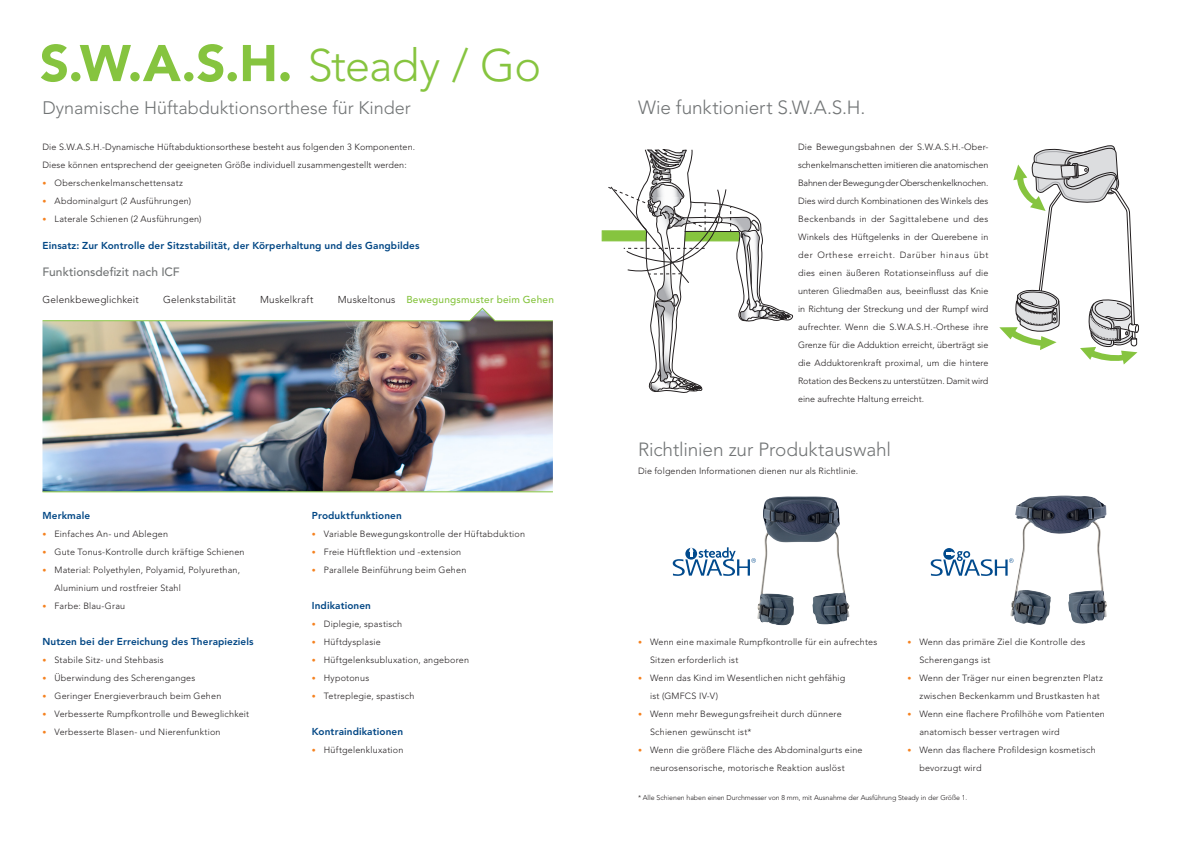
<style>
.page{position:relative;width:1191px;height:842px;background:#fff}
.page>*{position:absolute;margin:0;border:0;box-sizing:border-box;transform-origin:0 0}
.t1{font:900 51px "Avenir LT Std";color:#86c43f}
.Kop-0-Sub-Product{font:300 19px "Avenir LT Std";letter-spacing:-.005em;color:#717475}
.t2{font:300 18px "Avenir LT Std";color:#717475}
.t3{font:500 12px "Avenir LT Std";letter-spacing:.005em;color:#717475}
.Kop-3_Blauw{font:800 10px "Avenir LT Std";letter-spacing:.01em;color:#004684}
.Einsatz{font:800 10px "Avenir LT Std";letter-spacing:.01em;color:#004684}
.t4{font:300 10px "Avenir LT Std";letter-spacing:.015em;color:#231f20}
.t5{font:500 10px "Avenir LT Std";letter-spacing:.025em;color:#86c43f}
.BODY{font:300 9px/18px "Avenir LT Std";letter-spacing:.02em;color:#231f20}
.BODY-2{font:300 9px/18px "Avenir LT Std";color:#231f20}
.t6{font:300 7px "Avenir LT Std";letter-spacing:-.005em;color:#231f20}
.s1{font-weight:300;font-size:45px}
.s2{font-size:8px;color:#f58220}
.s3{font-weight:300;color:#231f20}
</style>
<div class="page">
<img style="left:42px;top:321px;width:511px;height:171px">
<svg style="left:42px;top:307px;width:511px;height:14px"></svg>
<hr style="left:43px;top:492px;width:510px;height:1px;background:#86c43f">
<img style="left:757px;top:497px;width:85px;height:128px">
<svg style="left:672px;top:547px;width:84px;height:29px"></svg>
<svg style="left:943px;top:548px;width:12px;height:12px"></svg>
<svg style="left:930px;top:551px;width:80px;height:25px"></svg>
<img style="left:1010px;top:495px;width:71px;height:130px">
<div style="left:602px;top:231px;width:137px;height:10px;background:#86c43f"></div>
<div style="left:602px;top:230px;width:137px;height:11px;border:1px solid #86c43f"></div>
<svg style="left:607px;top:149px;width:186px;height:244px"></svg>
<svg style="left:999px;top:145px;width:139px;height:219px"></svg>
<p class="t1" style="left:40px;top:33px;width:503px">S.W.A.S.H. <span class="s1">Steady / Go</span></p>
<p class="t2" style="left:43px;top:97px;width:370px">Dynamische Hüftabduktionsorthese für Kinder</p>
<p class="BODY" style="left:43px;top:138px;width:374px">Die S.W.A.S.H.-Dynamische Hüftabduktionsorthese besteht aus folgenden 3 Komponenten.<br>Diese können entsprechend der geeigneten Größe individuell zusammengestellt werden:</p>
<p class="BODY" style="left:43px;top:174px;width:142px"><span class="s2">•</span> Oberschenkelmanschettensatz</p>
<p class="BODY" style="left:43px;top:192px;width:150px"><span class="s2">•</span> Abdominalgurt (2 Ausführungen)</p>
<p class="BODY" style="left:43px;top:210px;width:161px"><span class="s2">•</span> Laterale Schienen (2 Ausführungen)</p>
<p class="Einsatz" style="left:43px;top:240px;width:378px">Einsatz: Zur Kontrolle der Sitzstabilität, der Körperhaltung und des Gangbildes</p>
<p class="t3" style="left:43px;top:265px;width:139px">Funktionsdefizit nach ICF</p>
<p class="t4" style="left:43px;top:294px;width:98px">Gelenkbeweglichkeit</p>
<p class="t4" style="left:163px;top:294px;width:74px">Gelenkstabilität</p>
<p class="t4" style="left:260px;top:294px;width:55px">Muskelkraft</p>
<p class="t5" style="left:338px;top:294px;width:218px"><span class="s3">Muskeltonus</span> Bewegungsmuster beim Gehen</p>
<p class="Kop-3_Blauw" style="left:43px;top:510px;width:49px">Merkmale</p>
<p class="BODY" style="left:43px;top:525px;width:127px"><span class="s2">•</span> Einfaches An- und Ablegen</p>
<p class="BODY" style="left:43px;top:543px;width:204px"><span class="s2">•</span> Gute Tonus-Kontrolle durch kräftige Schienen</p>
<p class="BODY" style="left:55px;top:561px;width:187px;text-indent:-12px"><span class="s2">•</span> Material: Polyethylen, Polyamid, Polyurethan,<br>Aluminium und rostfreier Stahl</p>
<p class="BODY" style="left:43px;top:597px;width:84px"><span class="s2">•</span> Farbe: Blau-Grau</p>
<p class="Kop-3_Blauw" style="left:43px;top:636px;width:213px">Nutzen bei der Erreichung des Therapieziels</p>
<p class="BODY" style="left:43px;top:651px;width:123px"><span class="s2">•</span> Stabile Sitz- und Stehbasis</p>
<p class="BODY" style="left:43px;top:669px;width:154px"><span class="s2">•</span> Überwindung des Scherenganges</p>
<p class="BODY" style="left:43px;top:687px;width:180px"><span class="s2">•</span> Geringer Energieverbrauch beim Gehen</p>
<p class="BODY" style="left:43px;top:705px;width:208px"><span class="s2">•</span> Verbesserte Rumpfkontrolle und Beweglichkeit</p>
<p class="BODY" style="left:43px;top:723px;width:180px"><span class="s2">•</span> Verbesserte Blasen- und Nierenfunktion</p>
<p class="Kop-3_Blauw" style="left:312px;top:510px;width:91px">Produktfunktionen</p>
<p class="BODY" style="left:312px;top:525px;width:215px"><span class="s2">•</span> Variable Bewegungskontrolle der Hüftabduktion</p>
<p class="BODY" style="left:312px;top:543px;width:151px"><span class="s2">•</span> Freie Hüftflektion und -extension</p>
<p class="BODY" style="left:312px;top:561px;width:156px"><span class="s2">•</span> Parallele Beinführung beim Gehen</p>
<p class="Kop-3_Blauw" style="left:312px;top:600px;width:61px">Indikationen</p>
<p class="BODY" style="left:312px;top:615px;width:92px"><span class="s2">•</span> Diplegie, spastisch</p>
<p class="BODY" style="left:312px;top:633px;width:70px"><span class="s2">•</span> Hüftdysplasie</p>
<p class="BODY" style="left:312px;top:651px;width:159px"><span class="s2">•</span> Hüftgelenksubluxation, angeboren</p>
<p class="BODY" style="left:312px;top:669px;width:59px"><span class="s2">•</span> Hypotonus</p>
<p class="BODY" style="left:312px;top:687px;width:104px"><span class="s2">•</span> Tetreplegie, spastisch</p>
<p class="Kop-3_Blauw" style="left:312px;top:726px;width:93px">Kontraindikationen</p>
<p class="BODY" style="left:312px;top:741px;width:93px"><span class="s2">•</span> Hüftgelenkluxation</p>
<p class="Kop-0-Sub-Product" style="left:638px;top:96px;width:229px">Wie funktioniert S.W.A.S.H.</p>
<p class="BODY-2" style="left:798px;top:138px;width:192px">Die Bewegungsbahnen der S.W.A.S.H.-Ober-- schenkelmanschetten imitieren die anatomischen Bahnen der Bewegung der Oberschenkelknochen.<br>Dies wird durch Kombinationen des Winkels des Beckenbands in der Sagittalebene und des Winkels des Hüftgelenks in der Querebene in der Orthese erreicht. Darüber hinaus übt dies einen äußeren Rotationseinfluss auf die unteren Gliedmaßen aus, beeinflusst das Knie in Richtung der Streckung und der Rumpf wird aufrechter. Wenn die S.W.A.S.H.-Orthese ihre Grenze für die Adduktion erreicht, überträgt sie die Adduktorenkraft proximal, um die hintere Rotation des Beckens zu unterstützen. Damit wird eine aufrechte Haltung erreicht.</p>
<p class="Kop-0-Sub-Product" style="left:638px;top:438px;width:255px">Richtlinien zur Produktauswahl</p>
<p class="BODY" style="left:638px;top:462px;width:222px">Die folgenden Informationen dienen nur als Richtlinie.</p>
<p class="BODY" style="left:650px;top:633px;width:229px;text-indent:-12px"><span class="s2">•</span> Wenn eine maximale Rumpfkontrolle für ein aufrechtes<br>Sitzen erforderlich ist</p>
<p class="BODY" style="left:650px;top:669px;width:197px;text-indent:-12px"><span class="s2">•</span> Wenn das Kind im Wesentlichen nicht gehfähig ist (GMFCS IV-V)</p>
<p class="BODY" style="left:650px;top:705px;width:193px;text-indent:-12px"><span class="s2">•</span> Wenn mehr Bewegungsfreiheit durch dünnere<br>Schienen gewünscht ist*</p>
<p class="BODY" style="left:650px;top:741px;width:214px;text-indent:-12px"><span class="s2">•</span> Wenn die größere Fläche des Abdominalgurts eine neurosensorische, motorische Reaktion auslöst</p>
<p class="BODY" style="left:919px;top:633px;width:167px;text-indent:-12px"><span class="s2">•</span> Wenn das primäre Ziel die Kontrolle des<br>Scherengangs ist</p>
<p class="BODY" style="left:919px;top:669px;width:185px;text-indent:-12px"><span class="s2">•</span> Wenn der Träger nur einen begrenzten Platz zwischen Beckenkamm und Brustkasten hat</p>
<p class="BODY" style="left:919px;top:705px;width:187px;text-indent:-12px"><span class="s2">•</span> Wenn eine flachere Profilhöhe vom Patienten anatomisch besser vertragen wird</p>
<p class="BODY" style="left:919px;top:741px;width:178px;text-indent:-12px"><span class="s2">•</span> Wenn das flachere Profildesign kosmetisch bevorzugt wird</p>
<p class="t6" style="left:638px;top:793px;width:331px">* Alle Schienen haben einen Durchmesser von 8 mm, mit Ausnahme der Ausführung Steady in der Größe 1.</p>
</div>
